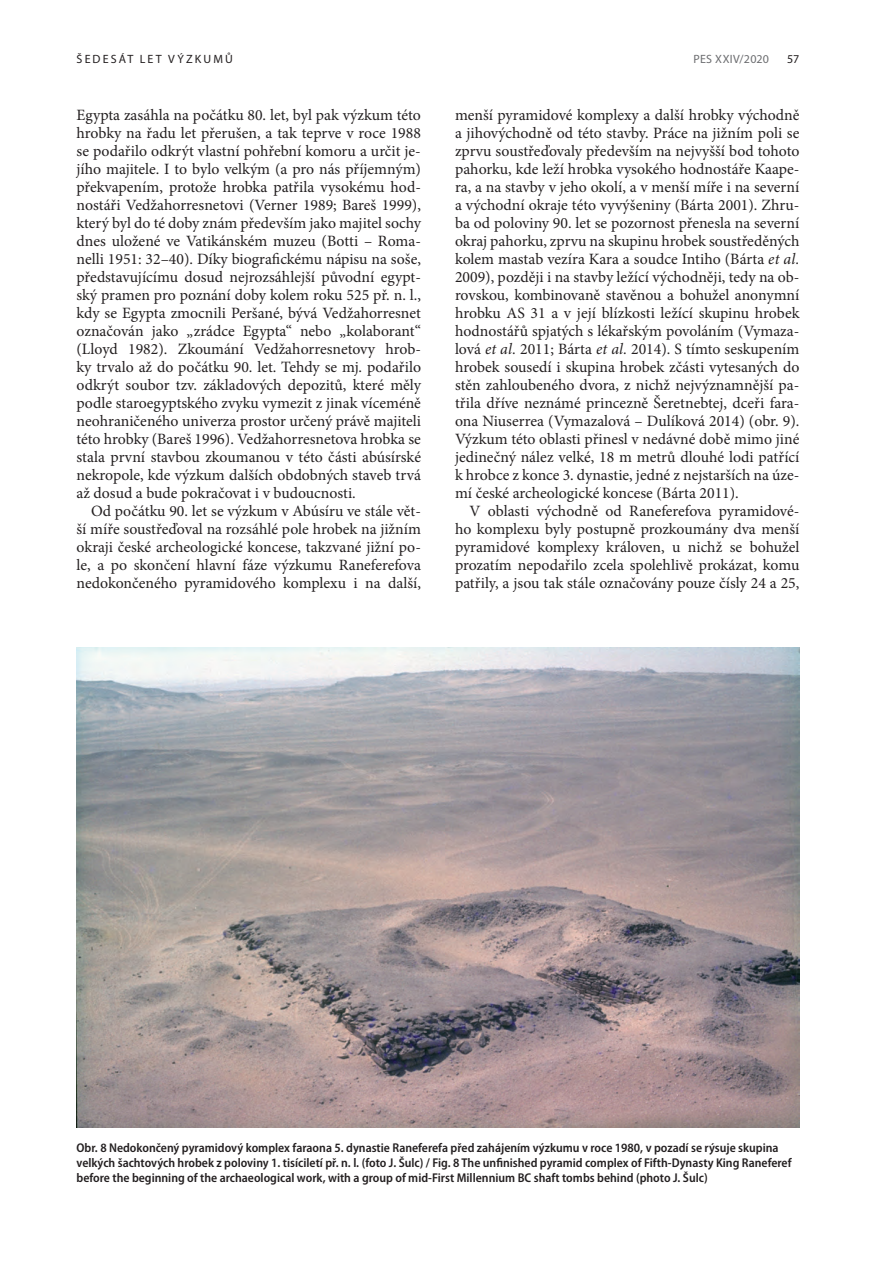
<style>
.page{position:relative;width:893px;height:1263px;background:#fff}
.page>*{position:absolute;margin:0;border:0;box-sizing:border-box;transform-origin:0 0}
.t1{font:15.75px/18px "Minion Pro";color:#231f20;text-align:justify}
.t2{font:600 semi-condensed 12.75px/15px "Myriad Pro";color:#231f20}
.t3{font:12px "Myriad Pro";letter-spacing:.18em;color:#231f20}
.t4{font:12px "Myriad Pro";letter-spacing:.02em;color:#6c6d70}
.s1{font-style:italic}
</style>
<div class="page">
<img style="left:77px;top:647px;width:722px;height:480px">
<p class="t3" style="left:77px;top:52px;width:18px">ŠEDESÁT</p>
<p class="t3" style="left:140px;top:52px;width:9px">LET</p>
<p class="t3" style="left:168px;top:52px;width:21px">VÝZKUM</p>
<p class="t3" style="left:225px;top:52px;width:9px">Ů</p>
<p class="t4" style="left:693px;top:52px;width:77px">PES XXIV/2020</p>
<p class="t3" style="left:787px;top:52px;width:14px">57</p>
<p class="t1" style="left:77px;top:106px;width:346px">Egypta zasáhla na počátku 80. let, byl pak výzkum této hrobky na řadu let přerušen, a tak teprve v roce 1988 se podařilo odkrýt vlastní pohřební komoru a určit je&shy;jího majitele. I to bylo velkým (a pro nás příjemným) překvapením, protože hrobka patřila vysokému hod&shy;nostáři Vedžahorresnetovi (Verner 1989; Bareš 1999), který byl do té doby znám především jako majitel sochy dnes uložené ve Vatikánském muzeu (Botti – Roma&shy;nelli 1951: 32–40). Díky biografickému nápisu na soše, představujícímu dosud nejrozsáhlejší původní egypt&shy;ský pramen pro poznání doby kolem roku 525 př. n. l., kdy se Egypta zmocnili Peršané, bývá Vedžahorresnet označován jako „zrádce Egypta“ nebo „kolaborant“ (Lloyd 1982). Zkoumání Vedžahorresnetovy hrob&shy;ky trvalo až do počátku 90. let. Tehdy se mj. podařilo odkrýt soubor tzv. základových depozitů, které měly podle staroegyptského zvyku vymezit z jinak víceméně neohraničeného univerza prostor určený právě majiteli této hrobky (Bareš 1996). Vedžahorresnetova hrobka se stala první stavbou zkoumanou v této části abúsírské nekropole, kde výzkum dalších obdobných staveb trvá až dosud a bude pokračovat i v budoucnosti.</p>
<p class="t1" style="left:77px;top:502px;width:346px;text-indent:14px">Od počátku 90. let se výzkum v Abúsíru ve stále vět&shy;ší míře soustřeďoval na rozsáhlé pole hrobek na jižním okraji české archeologické koncese, takzvané jižní po&shy;le, a po skončení hlavní fáze výzkumu Raneferefova nedokončeného pyramidového komplexu i na další,</p>
<p class="t1" style="left:455px;top:106px;width:346px">menší pyramidové komplexy a další hrobky východně a jihovýchodně od této stavby. Práce na jižním poli se zprvu soustřeďovaly především na nejvyšší bod tohoto pahorku, kde leží hrobka vysokého hodnostáře Kaape&shy;ra, a na stavby v jeho okolí, a v menší míře i na severní a východní okraje této vyvýšeniny (Bárta 2001). Zhru&shy;ba od poloviny 90. let se pozornost přenesla na severní okraj pahorku, zprvu na skupinu hrobek soustředěných kolem mastab vezíra Kara a soudce Intiho (Bárta <span class="s1">et al.<br></span>2009), později i na stavby ležící východněji, tedy na ob&shy;rovskou, kombinovaně stavěnou a bohužel anonymní hrobku AS 31 a v její blízkosti ležící skupinu hrobek hodnostářů spjatých s lékařským povoláním (Vymaza&shy;lová <span class="s1">et al.</span> 2011; Bárta <span class="s1">et al.</span> 2014). S tímto seskupením hrobek sousedí i skupina hrobek zčásti vytesaných do stěn zahloubeného dvora, z nichž nejvýznamnější pa&shy;třila dříve neznámé princezně Šeretnebtej, dceři fara&shy;ona Niuserrea (Vymazalová – Dulíková 2014) (obr. 9).<br>Výzkum této oblasti přinesl v nedávné době mimo jiné jedinečný nález velké, 18 m metrů dlouhé lodi patřící k hrobce z konce 3. dynastie, jedné z nejstarších na úze&shy;mí české archeologické koncese (Bárta 2011).</p>
<p class="t1" style="left:455px;top:502px;width:346px;text-indent:14px">V oblasti východně od Raneferefova pyramidové&shy;ho komplexu byly postupně prozkoumány dva menší pyramidové komplexy královen, u nichž se bohužel prozatím nepodařilo zcela spolehlivě prokázat, komu patřily, a jsou tak stále označovány pouze čísly 24 a 25,</p>
<p class="t2" style="left:77px;top:1140px;width:717px">Obr. 8 Nedokončený pyramidový komplex faraona 5. dynastie Raneferefa před zahájením výzkumu v roce 1980, v pozadí se rýsuje skupina velkých šachtových hrobek z poloviny 1. tisíciletí př. n. l. (foto J. Šulc) / Fig. 8 The unfinished pyramid complex of Fifth-Dynasty King Raneferef before the beginning of the archaeological work, with a group of mid-First Millennium BC shaft tombs behind (photo J. Šulc)</p>
</div>
